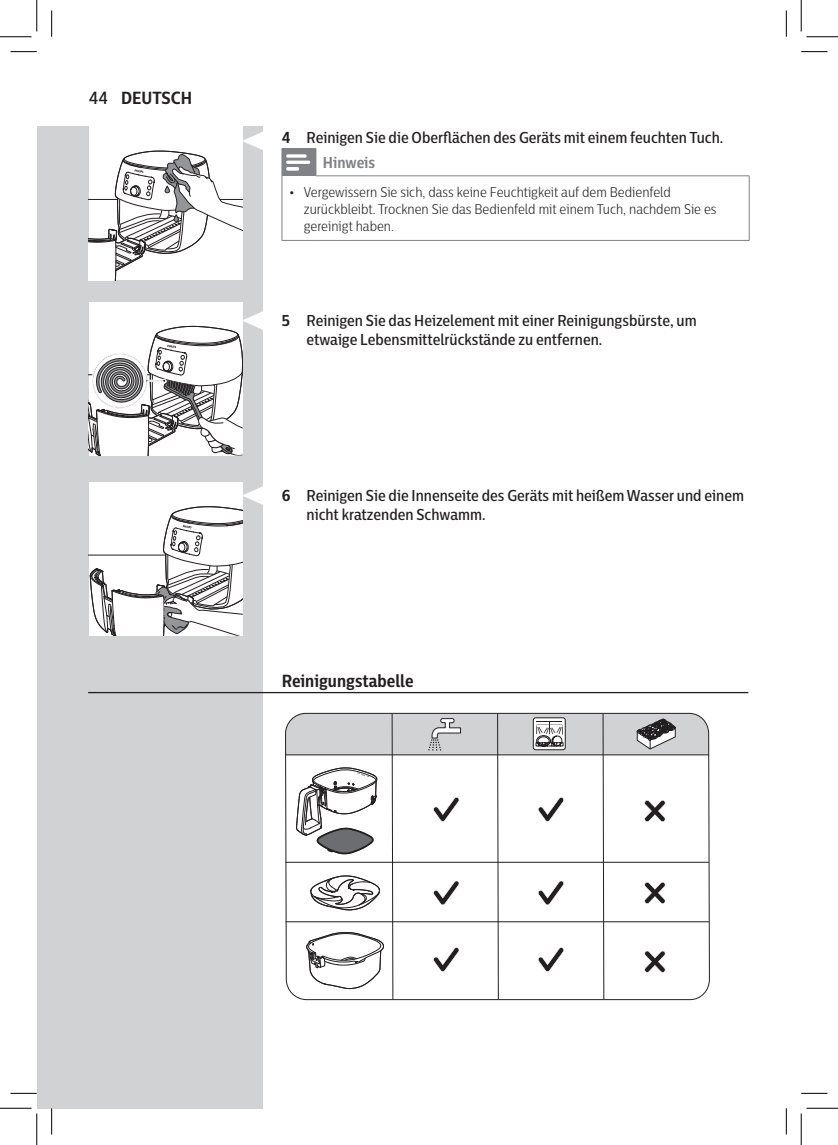
<style>
.page{position:relative;width:838px;height:1145px;background:#fff}
.page>*{position:absolute;margin:0;border:0;box-sizing:border-box;transform-origin:0 0}
.heading-title-paragr{font:700 17.5px "Centrale Sans Cnd";color:#231f20}
.t1{font:500 15.75px/18.9px "Centrale Sans Cnd";color:#231f20}
.cautions-caption-par{font:700 15.75px "Centrale Sans Cnd";color:#808285}
.t2{font:300 14px/16.8px "Centrale Sans Cnd";color:#231f20}
.s1{font-weight:500}
.s2{font-weight:700}
.s3{font-family:"Gill Sans Alt One WGL Light";font-weight:400;font-size:12.42px}
</style>
<div class="page">
<div style="left:37px;top:126px;width:225px;height:982px;background:#d1d2d4"></div>
<hr style="left:88px;top:692px;width:660px;height:1px;background:#231f20">
<hr style="left:748px;top:176px;width:1px;height:64px;background:#808285">
<hr style="left:281px;top:176px;width:1px;height:64px;background:#808285">
<hr style="left:282px;top:240px;width:34px;height:1px;background:#808285">
<hr style="left:316px;top:240px;width:433px;height:1px;background:#808285">
<hr style="left:282px;top:148px;width:34px;height:1px;background:#808285">
<hr style="left:315px;top:176px;width:434px;height:1px;background:#808285">
<svg style="left:281px;top:149px;width:35px;height:27px"></svg>
<svg style="left:285px;top:713px;width:423px;height:288px"></svg>
<div style="left:89px;top:126px;width:154px;height:154px;background:#fff"></div>
<svg style="left:89px;top:131px;width:174px;height:149px"></svg>
<div style="left:89px;top:302px;width:154px;height:154px;background:#fff"></div>
<svg style="left:89px;top:311px;width:174px;height:145px"></svg>
<div style="left:89px;top:482px;width:154px;height:154px;background:#fff"></div>
<hr style="left:89px;top:555px;width:154px;height:1px;background:#231f20">
<svg style="left:90px;top:486px;width:173px;height:150px"></svg>
<svg style="left:10px;top:51px;width:27px;height:1px"></svg>
<svg style="left:801px;top:51px;width:26px;height:1px"></svg>
<svg style="left:10px;top:1093px;width:27px;height:1px"></svg>
<svg style="left:801px;top:1093px;width:26px;height:1px"></svg>
<svg style="left:51px;top:10px;width:1px;height:27px"></svg>
<svg style="left:51px;top:1108px;width:1px;height:26px"></svg>
<svg style="left:786px;top:10px;width:1px;height:27px"></svg>
<svg style="left:786px;top:1108px;width:1px;height:26px"></svg>
<hr style="left:0;top:36px;width:32px;height:1px;background:#000">
<hr style="left:806px;top:36px;width:31px;height:1px;background:#000">
<hr style="left:0;top:1108px;width:32px;height:1px;background:#000">
<hr style="left:806px;top:1108px;width:31px;height:1px;background:#000">
<hr style="left:36px;top:0;width:1px;height:31px;background:#000">
<hr style="left:36px;top:1113px;width:1px;height:32px;background:#000">
<hr style="left:800px;top:0;width:1px;height:31px;background:#000">
<hr style="left:800px;top:1113px;width:1px;height:32px;background:#000">
<p class="heading-title-paragr" style="left:89px;top:87px;width:105px"><span class="s1">44</span> DEUTSCH</p>
<p class="t1" style="left:282px;top:128px;width:443px"><span class="s2">4</span> Reinigen Sie die Oberflächen des Geräts mit einem feuchten Tuch.</p>
<p class="cautions-caption-par" style="left:323px;top:152px;width:54px">Hinweis</p>
<p class="t2" style="left:304px;top:183px;width:414px;text-indent:-15px"><span class="s3">•</span> Vergewissern Sie sich, dass keine Feuchtigkeit auf dem Bedienfeld zurückbleibt. Trocknen Sie das Bedienfeld mit einem Tuch, nachdem Sie es gereinigt haben.</p>
<p class="t1" style="left:306px;top:311px;width:391px;text-indent:-25px"><span class="s2">5</span> Reinigen Sie das Heizelement mit einer Reinigungsbürste, um etwaige Lebensmittelrückstände zu entfernen.</p>
<p class="t1" style="left:306px;top:486px;width:439px;text-indent:-25px"><span class="s2">6</span> Reinigen Sie die Innenseite des Geräts mit heißem Wasser und einem nicht kratzenden Schwamm.</p>
<p class="heading-title-paragr" style="left:282px;top:670px;width:133px">Reinigungstabelle</p>
</div>
